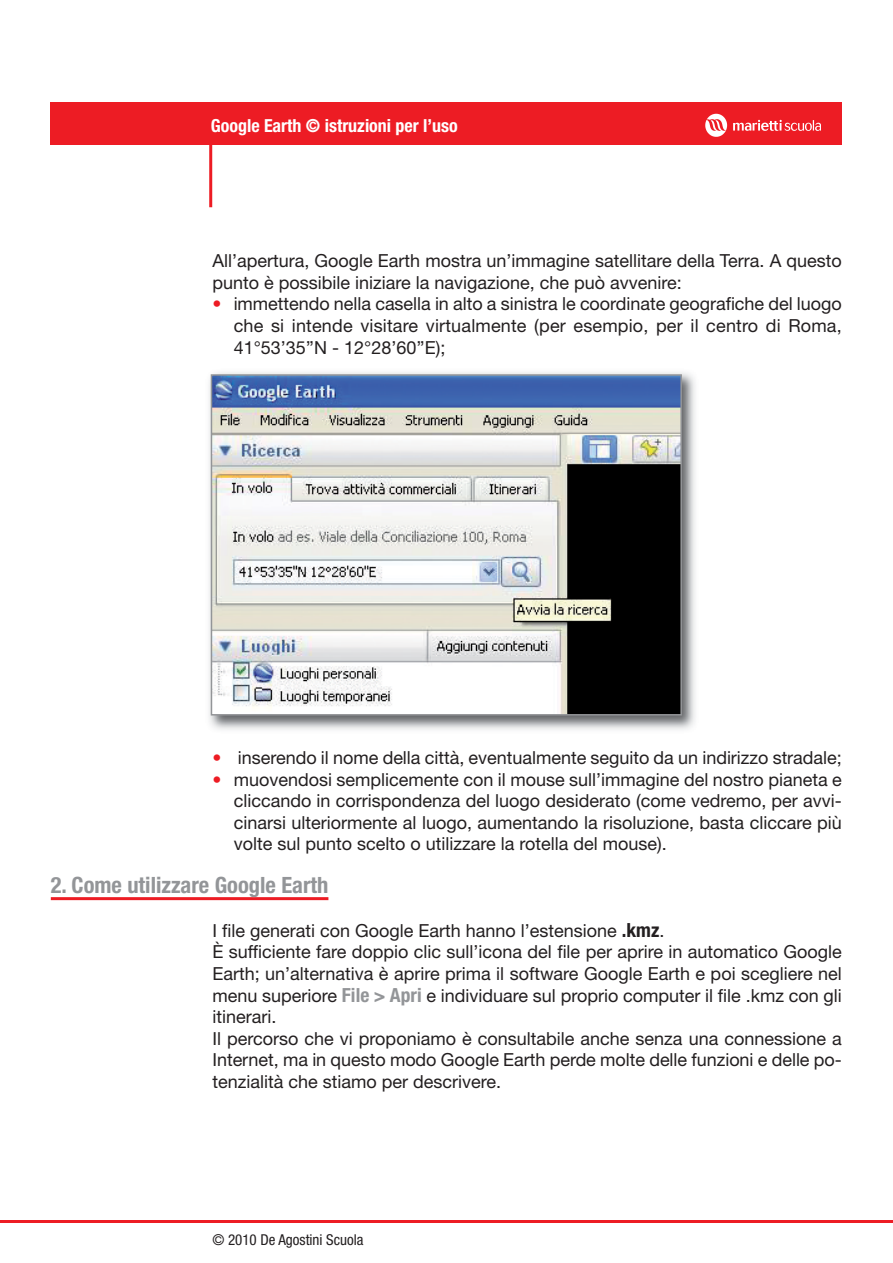
<style>
.page{position:relative;width:893px;height:1263px;background:#fff}
.page>*{position:absolute;margin:0;border:0;box-sizing:border-box;transform-origin:0 0}
.t1{font:700 condensed 22.5px "Helvetica Neue LT Std";color:#939598}
.t2{font:18px/21.6px "Helvetica Neue LT Std";color:#231f20}
.t3{font:700 condensed 18px "Helvetica Neue LT Std";color:#fff}
.t4{font:condensed 15px "Helvetica Neue LT Std";color:#231f20}
.s1{color:#ed1c24}
.s2{font-weight:700;font-stretch:condensed;font-size:19.5px}
.s3{font-weight:700;font-stretch:condensed;font-size:19.5px;color:#939598}
</style>
<div class="page">
<hr style="left:0;top:1220px;width:892px;height:3px;background:#ed1c24">
<div style="left:51px;top:102px;width:791px;height:43px;background:#ed1c24"></div>
<hr style="left:209px;top:144px;width:3px;height:63px;background:#ed1c24">
<img style="left:706px;top:114px;width:114px;height:22px">
<hr style="left:51px;top:897px;width:277px;height:3px;background:#ed1c24">
<img style="left:209px;top:372px;width:486px;height:358px">
<img style="left:214px;top:377px;width:465px;height:336px">
<div style="left:211px;top:374px;width:471px;height:342px;border:2px solid #939598"></div>
<p class="t3" style="left:211px;top:119px;width:249px">Google Earth © istruzioni per l’uso</p>
<p class="t2" style="left:212px;top:252px;width:631px">All’apertura, Google Earth mostra un’immagine satellitare della Terra. A questo punto è possibile iniziare la navigazione, che può avvenire:</p>
<p class="t2" style="left:234px;top:295px;width:610px;text-align:justify;text-indent:-21px"><span class="s1">•</span> immettendo nella casella in alto a sinistra le coordinate geografiche del luogo che si intende visitare virtualmente (per esempio, per il centro di Roma, 41°53’35’’N - 12°28’60’’E);</p>
<p class="t2" style="left:212px;top:749px;width:631px"><span class="s1">•</span> inserendo il nome della città, eventualmente seguito da un indirizzo stradale;</p>
<p class="t2" style="left:234px;top:770px;width:610px;text-align:justify;text-indent:-21px"><span class="s1">•</span> muovendosi semplicemente con il mouse sull’immagine del nostro pianeta e cliccando in corrispondenza del luogo desiderato (come vedremo, per avvi&shy;cinarsi ulteriormente al luogo, aumentando la risoluzione, basta cliccare più volte sul punto scelto o utilizzare la rotella del mouse).</p>
<p class="t1" style="left:51px;top:877px;width:279px">2. Come utilizzare Google Earth</p>
<p class="t2" style="left:212px;top:921px;width:631px">I file generati con Google Earth hanno l’estensione <span class="s2">.kmz</span>.<br>È sufficiente fare doppio clic sull’icona del file per aprire in automatico Google Earth; un’alternativa è aprire prima il software Google Earth e poi scegliere nel menu superiore <span class="s3">File &gt; Apri</span> e individuare sul proprio computer il file .kmz con gli itinerari.<br>Il percorso che vi proponiamo è consultabile anche senza una connessione a Internet, ma in questo modo Google Earth perde molte delle funzioni e delle po&shy;tenzialità che stiamo per descrivere.</p>
<p class="t4" style="left:212px;top:1231px;width:153px">© 2010 De Agostini Scuola</p>
</div>
